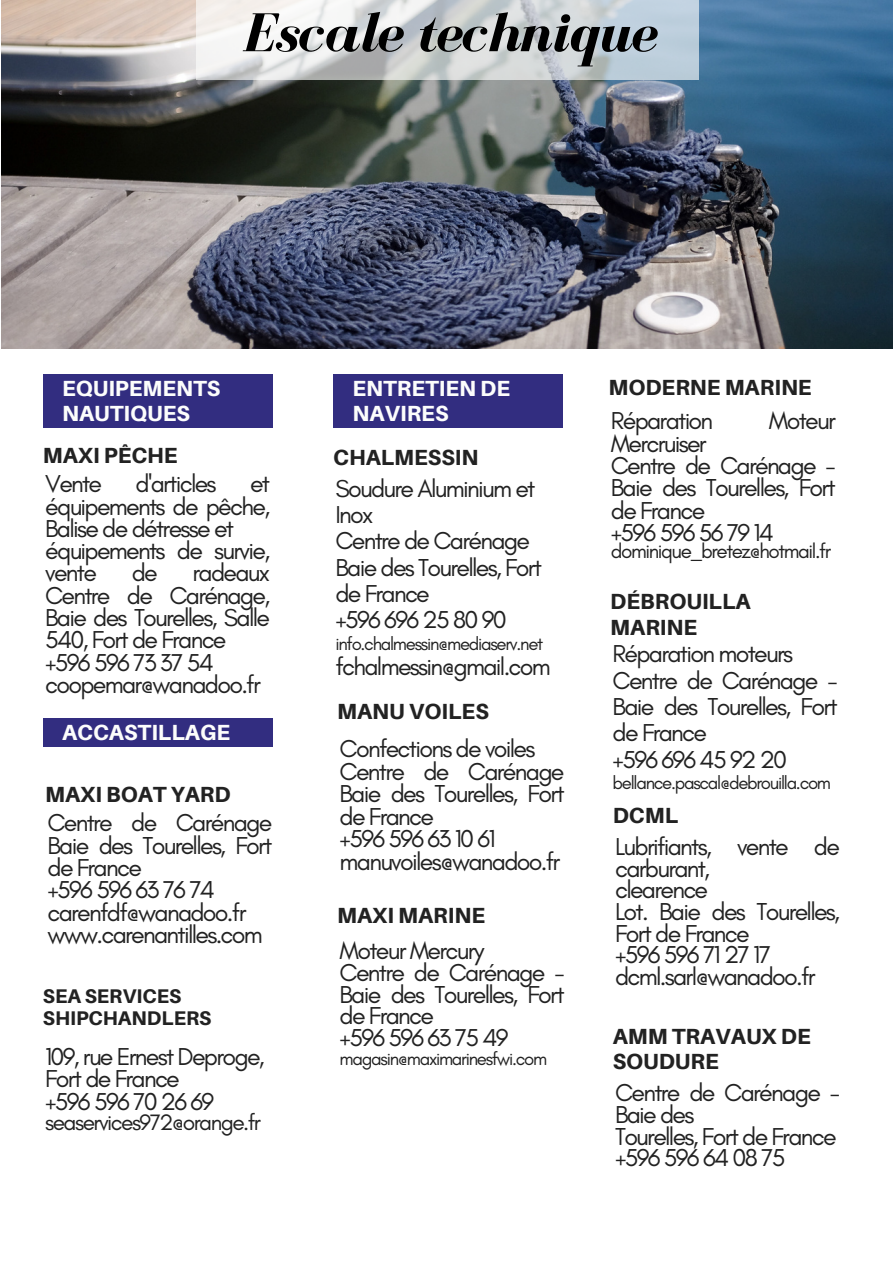
<style>
.page{position:relative;width:894px;height:1264px;background:#fff}
.page>*{position:absolute;margin:0;border:0;box-sizing:border-box;transform-origin:0 0}
.t1{font:italic 700 56.4px "Bodoni FLF";letter-spacing:-.02em;color:#000}
.t2{font:24.9px/22.2px "Glacial Indifference";letter-spacing:-.07em;color:#222}
.t3{font:22.8px "Glacial Indifference";letter-spacing:-.07em;color:#222}
.t4{font:800 21.9px/25.5px "Aileron";color:#222}
.t5{font:800 21.9px/25.5px "Aileron";color:#fcfdfc}
.t6{font:20.7px "Glacial Indifference";letter-spacing:-.07em;color:#222}
.t7{font:800 19.8px/22.2px "Aileron";color:#222}
.t8{font:18.6px "Glacial Indifference";letter-spacing:-.07em;color:#222}
</style>
<div class="page">
<img style="left:1px;top:0;width:890px;height:349px">
<div style="left:43px;top:374px;width:229px;height:54px;background:#322d80"></div>
<div style="left:43px;top:719px;width:229px;height:28px;background:#322d80"></div>
<div style="left:333px;top:374px;width:229px;height:54px;background:#322d80"></div>
<svg style="left:196px;top:0;width:502px;height:80px"></svg>
<h1 class="t1" style="left:242px;top:3px;width:416px">Escale technique</h1>
<p class="t5" style="left:62px;top:375px;width:160px">EQUIPEMENTS<br>NAUTIQUES</p>
<p class="t4" style="left:43px;top:442px;width:136px">MAXI PÊCHE</p>
<p class="t2" style="left:45px;top:472px;width:59px">Vente</p>
<p class="t2" style="left:136px;top:472px;width:82px">d'articles</p>
<p class="t2" style="left:45px;top:472px;width:226px;text-indent:205px">et équipements de pêche,<br>Balise de détresse et équipements de survie, vente</p>
<p class="t2" style="left:45px;top:561px;width:226px;text-indent:147px">radeaux<br>Centre de Carénage,<br>Baie des Tourelles, Salle<br>540, Fort de France +596 596 73 37 54 coopemar@wanadoo.fr</p>
<p class="t2" style="left:132px;top:561px;width:28px">de</p>
<p class="t5" style="left:62px;top:719px;width:169px">ACCASTILLAGE</p>
<p class="t4" style="left:45px;top:781px;width:187px">MAXI BOAT YARD</p>
<p class="t2" style="left:47px;top:811px;width:226px">Centre de Carénage<br>Baie des Tourelles, Fort de France<br>+596 596 63 76 74 carenfdf@wanadoo.fr www.carenantilles.com</p>
<p class="t7" style="left:43px;top:984px;width:170px">SEA SERVICES<br>SHIPCHANDLERS</p>
<p class="t2" style="left:45px;top:1045px;width:221px">109, rue Ernest Deproge,<br>Fort de France<br>+596 596 70 26 69</p>
<p class="t3" style="left:45px;top:1108px;width:217px">seaservices972@orange.fr</p>
<p class="t5" style="left:352px;top:375px;width:159px">ENTRETIEN DE<br>NAVIRES</p>
<p class="t4" style="left:333px;top:444px;width:147px">CHALMESSIN</p>
<p class="t2" style="left:335px;top:475px;width:208px;line-height:26.2px">Soudure Aluminium et<br>Inox<br>Centre de Carénage<br>Baie des Tourelles, Fort de France<br>+596 696 25 80 90</p>
<p class="t8" style="left:335px;top:632px;width:209px">info.chalmessin@mediaserv.net</p>
<p class="t2" style="left:335px;top:654px;width:217px">fchalmessin@gmail.com</p>
<p class="t4" style="left:337px;top:698px;width:153px">MANU VOILES</p>
<p class="t2" style="left:339px;top:737px;width:226px">Confections de voiles<br>Centre de Carénage<br>Baie des Tourelles, Fort de France<br>+596 596 63 10 61 manuvoiles@wanadoo.fr</p>
<p class="t4" style="left:337px;top:901px;width:149px">MAXI MARINE</p>
<p class="t2" style="left:339px;top:939px;width:226px;line-height:21.6px">Moteur Mercury<br>Centre de Carénage -<br>Baie des Tourelles, Fort de France<br>+596 596 63 75 49</p>
<p class="t8" style="left:339px;top:1046px;width:209px">magasin@maximarinesfwi.com</p>
<p class="t4" style="left:608px;top:374px;width:205px">MODERNE MARINE</p>
<p class="t2" style="left:610px;top:409px;width:104px">Réparation</p>
<p class="t2" style="left:768px;top:409px;width:68px">Moteur</p>
<p class="t2" style="left:610px;top:432px;width:226px">Mercruiser<br>Centre de Carénage -<br>Baie des Tourelles, Fort de France<br>+596 596 56 79 14</p>
<p class="t6" style="left:610px;top:538px;width:222px">dominique_bretez@hotmail.fr</p>
<p class="t4" style="left:610px;top:588px;width:142px">DÉBROUILLA<br>MARINE</p>
<p class="t2" style="left:612px;top:640px;width:226px;line-height:26.2px">Réparation moteurs<br>Centre de Carénage -<br>Baie des Tourelles, Fort de France<br>+596 696 45 92 20</p>
<p class="t8" style="left:612px;top:771px;width:220px">bellance.pascal@debrouilla.com</p>
<p class="t4" style="left:612px;top:802px;width:67px">DCML</p>
<p class="t2" style="left:615px;top:835px;width:226px;line-height:21.6px">Lubrifiants, vente de carburant,<br>clearence<br>Lot. Baie des Tourelles,<br>Fort de France<br>+596 596 71 27 17 dcml.sarl@wanadoo.fr</p>
<p class="t4" style="left:612px;top:1022px;width:199px">AMM TRAVAUX DE<br>SOUDURE</p>
<p class="t2" style="left:615px;top:1081px;width:226px;line-height:21.6px">Centre de Carénage -<br>Baie des<br>Tourelles, Fort de France +596 596 64 08 75</p>
</div>
